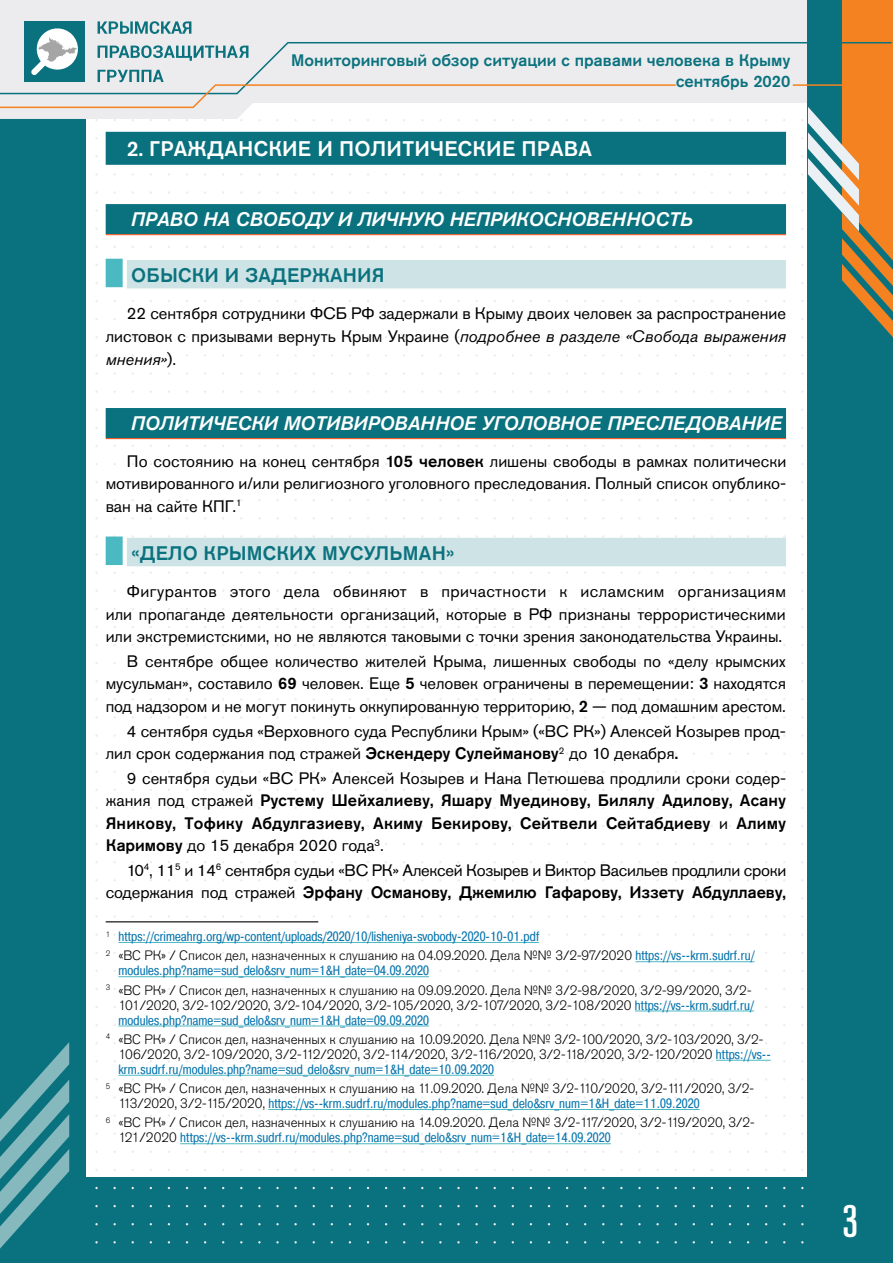
<style>
.page{position:relative;width:893px;height:1263px;background:#fff}
.page>*{position:absolute;margin:0;border:0;box-sizing:border-box;transform-origin:0 0}
.t1{font:500 condensed 45px "Akzidenz Grotesk Pro";color:#fff}
.t2{font:500 21px "Akzidenz Grotesk Pro";letter-spacing:.01em;color:#fff}
.t3{font:italic 500 19.5px "Akzidenz Grotesk Pro";letter-spacing:.01em;color:#fff}
.t4{font:500 19.5px "Akzidenz Grotesk Pro";letter-spacing:.01em;color:#0a727e}
.t5{font:16.5px/22.5px "Akzidenz Grotesk Pro";color:#000;text-align:justify}
.t6{font:500 16.5px/22.5px "Akzidenz Grotesk Pro";letter-spacing:.01em;color:#000;text-align:justify}
.t7{font:16.5px/22.5px "Akzidenz Grotesk Pro";letter-spacing:-.02em;color:#000;text-align:right}
.t8{font:500 16.5px/20.7px "Akzidenz Grotesk Pro";color:#0a727e;text-align:right}
.t9{font:300 13.5px/15px "Akzidenz Grotesk Pro";color:#000;text-align:right}
.t10{font:13.5px "Pragmatica Cond C";letter-spacing:.01em;color:#0976ae}
.s1{font-style:italic}
.s2{font-weight:500}
.s3{font-weight:400}
.s4{font-family:"Pragmatica Cond C";font-weight:400;color:#0976ae}
.s5{font-family:"Akzidenz Grotesk Pro";font-weight:300;color:#000}
</style>
<div class="page">
<div style="left:0;top:1178px;width:893px;height:85px;background:#0a727e"></div>
<div style="left:0;top:0;width:85px;height:1263px;background:#0a727e"></div>
<svg style="left:0;top:0;width:808px;height:119px;fill:#ececee"></svg>
<div style="left:808px;top:0;width:85px;height:1263px;background:#0a727e"></div>
<svg style="left:842px;top:0;width:51px;height:338px"></svg>
<svg style="left:801px;top:101px;width:58px;height:130px"></svg>
<svg style="left:0;top:1042px;width:69px;height:206px"></svg>
<div style="left:24px;top:21px;width:61px;height:61px;background:#0a727e"></div>
<svg style="left:38px;top:28px;width:39px;height:13px"></svg>
<svg style="left:98px;top:21px;width:20px;height:13px"></svg>
<svg style="left:120px;top:21px;width:13px;height:13px"></svg>
<svg style="left:135px;top:21px;width:24px;height:13px"></svg>
<svg style="left:161px;top:21px;width:10px;height:13px"></svg>
<svg style="left:171px;top:21px;width:20px;height:13px"></svg>
<svg style="left:0;top:41px;width:893px;height:54px;background:#cdd4d0"></svg>
<svg style="left:0;top:83px;width:677px;height:26px"></svg>
<hr style="left:793px;top:84px;width:100px;height:2px;background:#f48220">
<div style="left:106px;top:132px;width:680px;height:33px;background:#0a727e"></div>
<div style="left:106px;top:204px;width:680px;height:30px;background:#0a727e"></div>
<hr style="left:106px;top:234px;width:680px;height:1px;background:#f15a22">
<div style="left:127px;top:260px;width:659px;height:28px;background:#cee3e5"></div>
<div style="left:106px;top:259px;width:17px;height:28px;background:#4bb9c2"></div>
<div style="left:106px;top:408px;width:680px;height:30px;background:#0a727e"></div>
<hr style="left:106px;top:438px;width:680px;height:1px;background:#f15a22">
<div style="left:127px;top:538px;width:659px;height:28px;background:#cee3e5"></div>
<div style="left:106px;top:536px;width:17px;height:29px;background:#4bb9c2"></div>
<hr style="left:106px;top:921px;width:212px;height:1px;background:#000">
<hr style="left:118px;top:942px;width:421px;height:1px;background:#4bb9c2">
<hr style="left:635px;top:961px;width:119px;height:1px;background:#4bb9c2">
<hr style="left:118px;top:976px;width:311px;height:1px;background:#4bb9c2">
<hr style="left:635px;top:1011px;width:119px;height:1px;background:#4bb9c2">
<hr style="left:118px;top:1026px;width:311px;height:1px;background:#4bb9c2">
<hr style="left:716px;top:1060px;width:55px;height:1px;background:#4bb9c2">
<hr style="left:118px;top:1075px;width:376px;height:1px;background:#4bb9c2">
<hr style="left:268px;top:1109px;width:432px;height:1px;background:#4bb9c2">
<hr style="left:180px;top:1143px;width:431px;height:1px;background:#4bb9c2">
<p class="t8" style="left:291px;top:49px;width:501px">Мониторинговый обзор ситуации с правами человека в Крыму сентябрь 2020</p>
<p class="t2" style="left:127px;top:135px;width:467px">2. ГРАЖДАНСКИЕ И ПОЛИТИЧЕСКИЕ ПРАВА</p>
<p class="t3" style="left:131px;top:206px;width:563px">ПРАВО НА СВОБОДУ И ЛИЧНУЮ НЕПРИКОСНОВЕННОСТЬ</p>
<p class="t4" style="left:131px;top:263px;width:255px">ОБЫСКИ И ЗАДЕРЖАНИЯ</p>
<p class="t5" style="left:106px;top:302px;width:682px;text-indent:21px">22 сентября сотрудники ФСБ РФ задержали в Крыму двоих человек за распространение листовок с призывами вернуть Крым Украине (<span class="s1">подробнее в разделе «Свобода выражения мнения»</span>).</p>
<p class="t3" style="left:131px;top:410px;width:652px">ПОЛИТИЧЕСКИ МОТИВИРОВАННОЕ УГОЛОВНОЕ ПРЕСЛЕДОВАНИЕ</p>
<p class="t5" style="left:106px;top:450px;width:682px;text-indent:21px">По состоянию на конец сентября <span class="s2">105 человек</span> лишены свободы в рамках политически мотивированного и/или религиозного уголовного преследования. Полный список опублико&shy;ван на сайте КПГ.<sup>1</sup></p>
<p class="t4" style="left:131px;top:540px;width:325px">«ДЕЛО КРЫМСКИХ МУСУЛЬМАН»</p>
<p class="t5" style="left:106px;top:580px;width:682px;text-indent:21px">Фигурантов этого дела обвиняют в причастности к исламским организациям или пропаганде деятельности организаций, которые в РФ признаны террористическими или экстремистскими, но не являются таковыми с точки зрения законодательства Украины.</p>
<p class="t5" style="left:106px;top:650px;width:682px;text-indent:21px">В сентябре общее количество жителей Крыма, лишенных свободы по «делу крымских мусульман», составило <span class="s2">69</span> человек. Еще <span class="s2">5</span> человек ограничены в перемещении: <span class="s2">3</span> находятся под надзором и не могут покинуть оккупированную территорию, <span class="s2">2</span> — под домашним арестом.</p>
<p class="t5" style="left:106px;top:719px;width:682px;text-indent:21px">4 сентября судья «Верховного суда Республики Крым» («ВС РК») Алексей Козырев прод&shy;лил срок содержания под стражей <span class="s2">Эскендеру Сулейманову</span><sup>2</sup> до 10 декабря<span class="s2">.</span></p>
<p class="t6" style="left:106px;top:766px;width:682px;text-indent:21px"><span class="s3">9 сентября судьи «ВС РК» Алексей Козырев и Нана Петюшева продлили сроки содер&shy;жания под стражей</span> Рустему Шейхалиеву, Яшару Муединову, Билялу Адилову, Асану Яникову, Тофику Абдулгазиеву, Акиму Бекирову, Сейтвели Сейтабдиеву <span class="s3">и</span> Алиму Каримову <span class="s3">до 15 декабря 2020 года</span><sup>3</sup><span class="s3">.</span></p>
<p class="t7" style="left:106px;top:859px;width:682px">10<sup>4</sup>, 11<sup>5</sup> и 14<sup>6</sup> сентября судьи «ВС РК» Алексей Козырев и Виктор Васильев продлили сроки содержания под стражей <span class="s2">Эрфану Османову, Джемилю Гафарову, Иззету Абдуллаеву,</span></p>
<p class="t10" style="left:106px;top:929px;width:435px"><sup>1</sup> https://crimeahrg.org/wp-content/uploads/2020/10/lisheniya-svobody-2020-10-01.pdf</p>
<p class="t9" style="left:106px;top:948px;width:650px"><sup>2</sup> «ВС РК» / Список дел, назначенных к слушанию на 04.09.2020. Дела №№ 3/2-97/2020 <span class="s4">https://vs--krm.sudrf.ru/</span></p>
<p class="t10" style="left:118px;top:963px;width:312px">modules.php?name=sud_delo&amp;srv_num=1&amp;H_date=04.09.2020</p>
<p class="t9" style="left:106px;top:982px;width:650px"><sup>3</sup> «ВС РК» / Список дел, назначенных к слушанию на 09.09.2020. Дела №№ 3/2-98/2020, 3/2-99/2020, 3/2-<br>101/2020, 3/2-102/2020, 3/2-104/2020, 3/2-105/2020, 3/2-107/2020, 3/2-108/2020 <span class="s4">https://vs--krm.sudrf.ru/</span></p>
<p class="t10" style="left:118px;top:1012px;width:312px">modules.php?name=sud_delo&amp;srv_num=1&amp;H_date=09.09.2020</p>
<p class="t9" style="left:118px;top:1032px;width:654px;text-align:left;text-indent:-13px"><sup>4</sup> «ВС РК» / Список дел, назначенных к слушанию на 10.09.2020. Дела №№ 3/2-100/2020, 3/2-103/2020, 3/2-<br>106/2020, 3/2-109/2020, 3/2-112/2020, 3/2-114/2020, 3/2-116/2020, 3/2-118/2020, 3/2-120/2020 <span class="s4">https://vs--</span></p>
<p class="t10" style="left:118px;top:1061px;width:377px">krm.sudrf.ru/modules.php?name=sud_delo&amp;srv_num=1&amp;H_date=10.09.2020</p>
<p class="t9" style="left:106px;top:1081px;width:650px"><sup>5</sup> «ВС РК» / Список дел, назначенных к слушанию на 11.09.2020. Дела №№ 3/2-110/2020, 3/2-111/2020, 3/2-</p>
<p class="t10" style="left:118px;top:1096px;width:583px"><span class="s5">113/2020, 3/2-115/2020,</span> https://vs--krm.sudrf.ru/modules.php?name=sud_delo&amp;srv_num=1&amp;H_date=11.09.2020</p>
<p class="t9" style="left:106px;top:1115px;width:650px"><sup>6</sup> «ВС РК» / Список дел, назначенных к слушанию на 14.09.2020. Дела №№ 3/2-117/2020, 3/2-119/2020, 3/2-</p>
<p class="t10" style="left:118px;top:1130px;width:494px"><span class="s5">121/2020</span> https://vs--krm.sudrf.ru/modules.php?name=sud_delo&amp;srv_num=1&amp;H_date=14.09.2020</p>
<h1 class="t1" style="left:842px;top:1192px;width:17px">3</h1>
</div>
